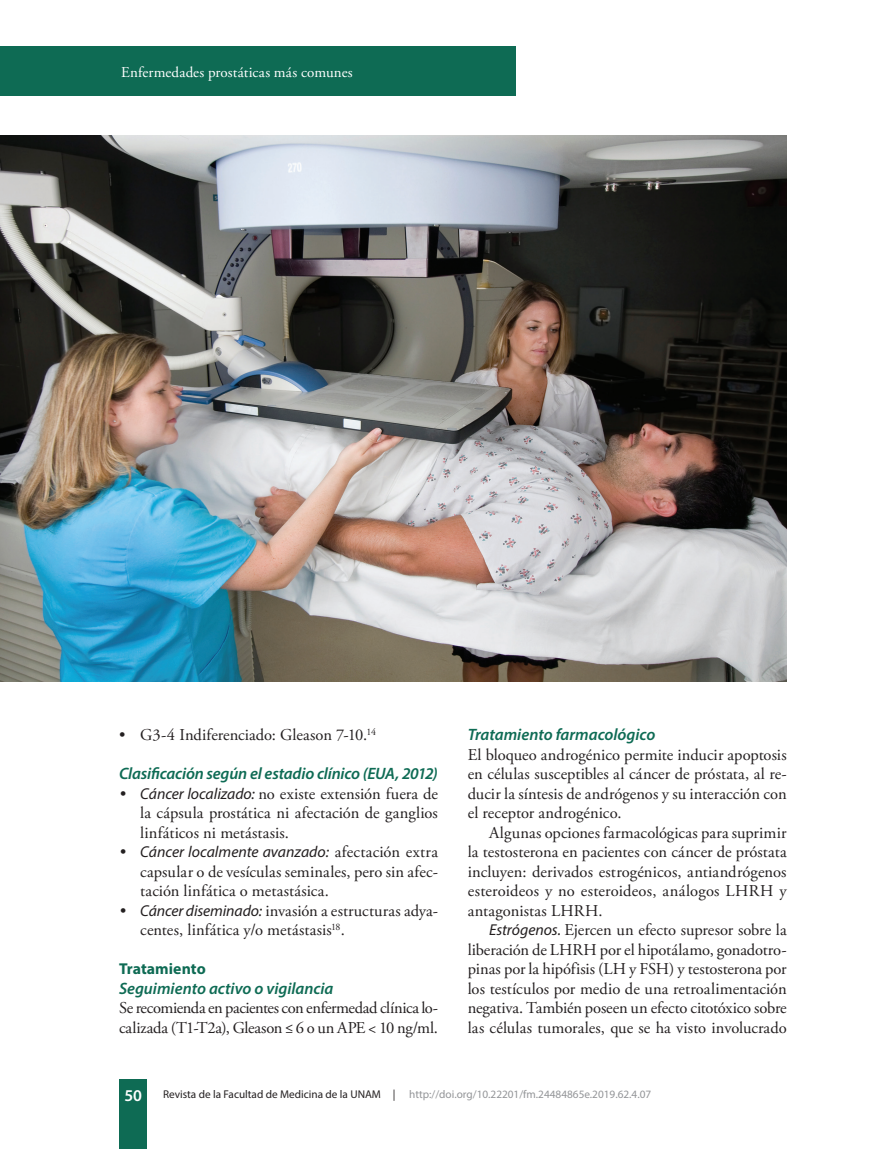
<style>
.page{position:relative;width:893px;height:1149px;background:#fff}
.page>*{position:absolute;margin:0;border:0;box-sizing:border-box;transform-origin:0 0}
.t1{font:16.5px/19.5px "Adobe Garamond Pro";color:#231f20;text-align:justify}
.t2{font:italic 600 16.5px "Myriad Pro";letter-spacing:-.005em;color:#0e6b54}
.t3{font:16.5px/19.5px "Adobe Garamond Pro";letter-spacing:-.03em;color:#231f20}
.t4{font:600 16.5px "Myriad Pro";color:#fff}
.t5{font:italic 15.75px "Myriad Pro";color:#231f20}
.t6{font:700 15.75px "Myriad Pro";letter-spacing:.005em;color:#0e6b54}
.t7{font:15px "Adobe Garamond Pro";letter-spacing:.01em;color:#fff}
.t8{font:11.25px "Myriad Pro";color:#939598}
.t9{font:11.25px "Myriad Pro";color:#231f20}
.s1{font-style:italic}
.s2{font-family:"Myriad Pro";font-style:italic;font-size:15.75px}
.s3{font-family:"Adobe Garamond Pro";font-size:16.5px}
.s4{font-family:"Adobe Garamond Pro";font-style:normal;font-size:16.5px}
</style>
<div class="page">
<div style="left:119px;top:1079px;width:28px;height:69px;background:#0e6b54"></div>
<div style="left:0;top:47px;width:516px;height:49px;background:#0e6b54"></div>
<img style="left:0;top:135px;width:787px;height:546px">
<p class="t7" style="left:121px;top:63px;width:233px">Enfermedades prostáticas más comunes</p>
<p class="t1" style="left:119px;top:725px;width:258px">• G3-4 Indiferenciado: Gleason 7-10.<sup>14</sup></p>
<p class="t2" style="left:119px;top:762px;width:320px">Clasificación según el estadio clínico (EUA, 2012)</p>
<p class="t1" style="left:140px;top:784px;width:299px;text-indent:-21px"><span class="s1">•</span> <span class="s2">Cáncer localizado:</span> no existe extensión fuera de la cápsula prostática ni afectación de ganglios linfáticos ni metástasis.</p>
<p class="t5" style="left:119px;top:841px;width:321px"><span class="s3">•</span> Cáncer localmente avanzado: <span class="s4">afectación extra</span></p>
<p class="t1" style="left:140px;top:862px;width:299px">capsular o de vesículas seminales, pero sin afec&shy;tación linfática o metastásica.</p>
<p class="t1" style="left:140px;top:901px;width:299px;text-indent:-21px"><span class="s1">•</span> <span class="s2">Cáncer diseminado:</span> invasión a estructuras adya&shy;centes, linfática y/o metástasis<sup>18</sup>.</p>
<p class="t6" style="left:119px;top:958px;width:88px">Tratamiento</p>
<p class="t2" style="left:119px;top:977px;width:216px">Seguimiento activo o vigilancia</p>
<p class="t3" style="left:119px;top:998px;width:320px">Se recomienda en pacientes con enfermedad clínica lo&shy;calizada (T1-T2a), Gleason ≤ 6 o un APE &lt; 10 ng/ml.</p>
<p class="t2" style="left:468px;top:723px;width:189px">Tratamiento farmacológico</p>
<p class="t1" style="left:468px;top:745px;width:320px">El bloqueo androgénico permite inducir apoptosis en células susceptibles al cáncer de próstata, al re&shy;ducir la síntesis de andrógenos y su interacción con el receptor androgénico.</p>
<p class="t1" style="left:468px;top:823px;width:321px;text-indent:21px">Algunas opciones farmacológicas para suprimir la testosterona en pacientes con cáncer de próstata incluyen: derivados estrogénicos, antiandrógenos esteroideos y no esteroideos, análogos LHRH y antagonistas LHRH.</p>
<p class="t1" style="left:468px;top:920px;width:321px;text-indent:21px"><span class="s2">Estrógenos.</span> Ejercen un efecto supresor sobre la liberación de LHRH por el hipotálamo, gonadotro&shy;pinas por la hipófisis (LH y FSH) y testosterona por los testículos por medio de una retroalimentación negativa. También poseen un efecto citotóxico sobre las células tumorales, que se ha visto involucrado</p>
<p class="t4" style="left:124px;top:1084px;width:19px">50</p>
<p class="t9" style="left:163px;top:1086px;width:234px">Revista de la Facultad de Medicina de la UNAM |</p>
<p class="t8" style="left:409px;top:1086px;width:243px">http://doi.org/10.22201/fm.24484865e.2019.62.4.07</p>
</div>
